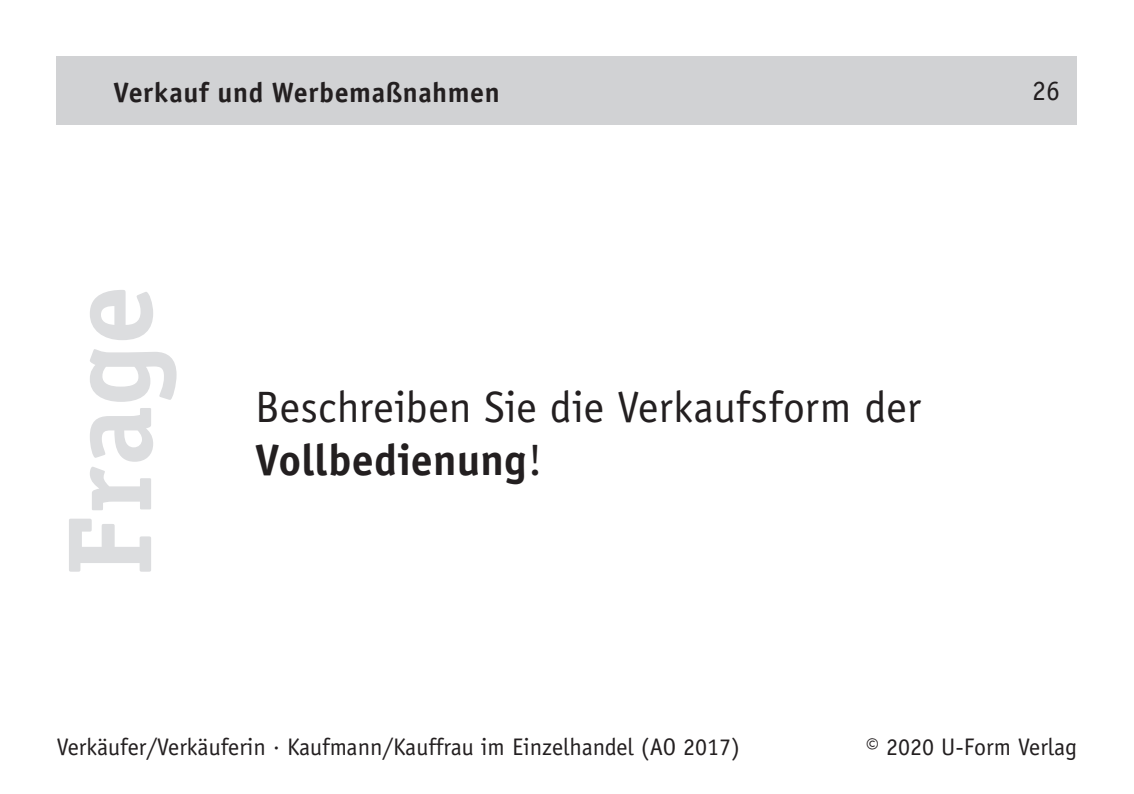
<style>
.page{position:relative;width:1134px;height:794px;background:#fff}
.page>*{position:absolute;margin:0;border:0;box-sizing:border-box;transform-origin:0 0}
.t1{font:700 120px "Officina Serif";color:#dcdddf}
.t2{font:44px/52.8px "Officina Sans";color:#231f20}
.t3{font:700 28px "Officina Sans";letter-spacing:.02em;color:#231f20}
.t4{font:28px "Officina Sans";color:#231f20}
.t5{font:24px "Officina Sans";color:#231f20}
.s1{font-weight:700}
.s2{font-family:"Syntax"}
</style>
<div class="page">
<div style="left:57px;top:57px;width:1020px;height:68px;background:#d1d2d4"></div>
<p class="t3" style="left:113px;top:75px;width:388px">Verkauf und Werbemaßnahmen</p>
<h1 class="t1" style="left:35px;top:576px;width:292px;rotate:-90deg">Frage</h1>
<h2 class="t2" style="left:255px;top:381px;width:667px">Beschreiben Sie die Verkaufsform der<br><span class="s1">Vollbedienung</span>!</h2>
<p class="t4" style="left:1032px;top:74px;width:29px">26</p>
<p class="t5" style="left:57px;top:733px;width:685px">Verkäufer/Verkäuferin <span class="s2">·</span> Kaufmann/Kauffrau im Einzelhandel (AO 2017)</p>
<p class="t5" style="left:866px;top:733px;width:213px">© 2020 U-Form Verlag</p>
</div>
